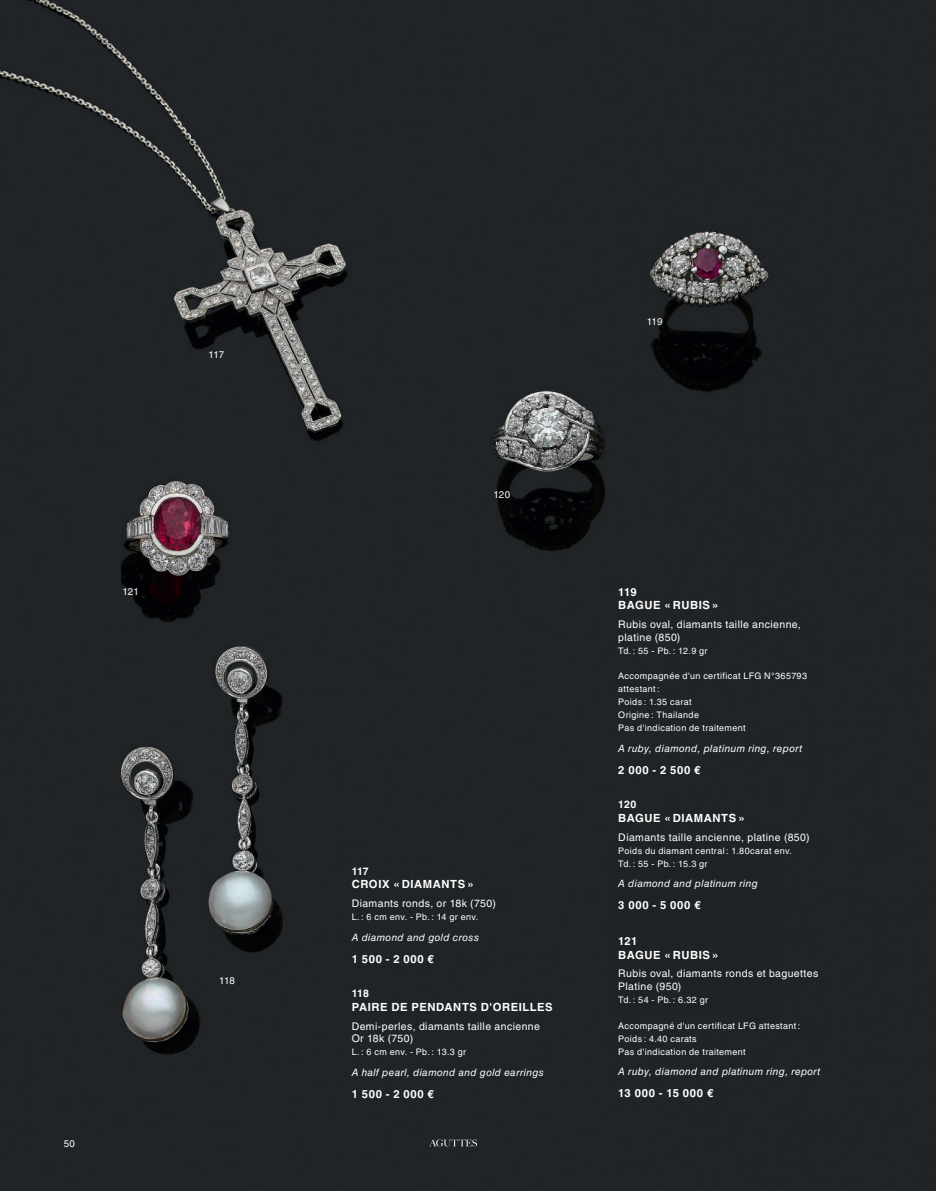
<style>
.page{position:relative;width:936px;height:1191px;background:#fff}
.page>*{position:absolute;margin:0;border:0;box-sizing:border-box;transform-origin:0 0}
.t1{font:700 11.25px/13.5px "Helvetica LT Std";letter-spacing:.05em;color:#fff}
.t2{font:700 11.25px "Helvetica LT Std";letter-spacing:.07em;color:#fff}
.t3{font:10.5px/12.6px "Helvetica LT Std";letter-spacing:.035em;color:#fff}
.t4{font:700 10.5px "Helvetica LT Std";letter-spacing:-.005em;color:#fff}
.t5{font:italic 10.2px "Helvetica LT Std";letter-spacing:.035em;color:#fff}
.t6{font:9.75px "Helvetica LT Std";color:#fff}
.t7{font:9px/12.9px "Helvetica LT Std";letter-spacing:.04em;color:#fff}
</style>
<div class="page">
<div style="left:0;top:0;width:935px;height:1191px;background:#202427"></div>
<img style="left:93px;top:455px;width:174px;height:171px">
<div style="left:607px;top:842px;width:174px;height:171px;background:#1f2325"></div>
<svg style="left:429px;top:1139px;width:48px;height:7px"></svg>
<p class="t6" style="left:208px;top:349px;width:17px">117</p>
<p class="t6" style="left:122px;top:585px;width:18px">121</p>
<p class="t6" style="left:64px;top:1137px;width:13px">50</p>
<p class="t6" style="left:219px;top:975px;width:17px">118</p>
<p class="t6" style="left:646px;top:316px;width:17px">119</p>
<p class="t6" style="left:493px;top:489px;width:18px">120</p>
<p class="t4" style="left:351px;top:864px;width:19px">117</p>
<p class="t1" style="left:351px;top:877px;width:123px">CROIX « DIAMANTS »</p>
<p class="t3" style="left:351px;top:897px;width:146px">Diamants ronds, or 18k (750)</p>
<p class="t7" style="left:351px;top:910px;width:128px">L. : 6 cm env. - Pb. : 14 gr env.</p>
<p class="t5" style="left:351px;top:931px;width:129px">A diamond and gold cross</p>
<p class="t1" style="left:351px;top:951px;width:84px">1 500 - 2 000 €</p>
<p class="t4" style="left:351px;top:987px;width:19px">118</p>
<p class="t1" style="left:351px;top:1000px;width:202px">PAIRE DE PENDANTS D'OREILLES</p>
<p class="t3" style="left:351px;top:1019px;width:190px">Demi-perles, diamants taille ancienne<br>Or 18k (750)</p>
<p class="t7" style="left:351px;top:1045px;width:116px">L. : 6 cm env. - Pb. : 13.3 gr</p>
<p class="t5" style="left:351px;top:1066px;width:194px">A half pearl, diamond and gold earrings</p>
<p class="t1" style="left:351px;top:1087px;width:84px">1 500 - 2 000 €</p>
<p class="t1" style="left:618px;top:584px;width:102px">119<br>BAGUE « RUBIS »</p>
<p class="t3" style="left:618px;top:618px;width:184px">Rubis oval, diamants taille ancienne, platine (850)</p>
<p class="t7" style="left:618px;top:644px;width:91px">Td. : 55 - Pb. : 12.9 gr</p>
<p class="t7" style="left:618px;top:670px;width:190px">Accompagnée d'un certificat LFG N°365793 attestant :<br>Poids : 1.35 carat<br>Origine : Thailande<br>Pas d'indication de traitement</p>
<p class="t5" style="left:618px;top:742px;width:185px">A ruby, diamond, platinum ring, report</p>
<p class="t1" style="left:618px;top:763px;width:84px">2 000 - 2 500 €</p>
<p class="t4" style="left:618px;top:798px;width:20px">120</p>
<p class="t1" style="left:618px;top:811px;width:128px">BAGUE « DIAMANTS »</p>
<p class="t3" style="left:618px;top:831px;width:193px">Diamants taille ancienne, platine (850)</p>
<p class="t7" style="left:618px;top:844px;width:175px">Poids du diamant central : 1.80carat env.<br>Td. : 55 - Pb. : 15.3 gr</p>
<p class="t5" style="left:618px;top:878px;width:141px">A diamond and platinum ring</p>
<p class="t1" style="left:618px;top:898px;width:84px">3 000 - 5 000 €</p>
<p class="t1" style="left:618px;top:934px;width:102px">121<br>BAGUE « RUBIS »</p>
<p class="t3" style="left:618px;top:967px;width:201px">Rubis oval, diamants ronds et baguettes<br>Platine (950)</p>
<p class="t7" style="left:618px;top:993px;width:91px">Td. : 54 - Pb. : 6.32 gr</p>
<p class="t7" style="left:618px;top:1019px;width:183px">Accompagné d'un certificat LFG attestant :<br>Poids : 4.40 carats<br>Pas d'indication de traitement</p>
<p class="t5" style="left:618px;top:1066px;width:204px">A ruby, diamond and platinum ring, report</p>
<p class="t2" style="left:618px;top:1086px;width:96px">13 000 - 15 000 €</p>
</div>
